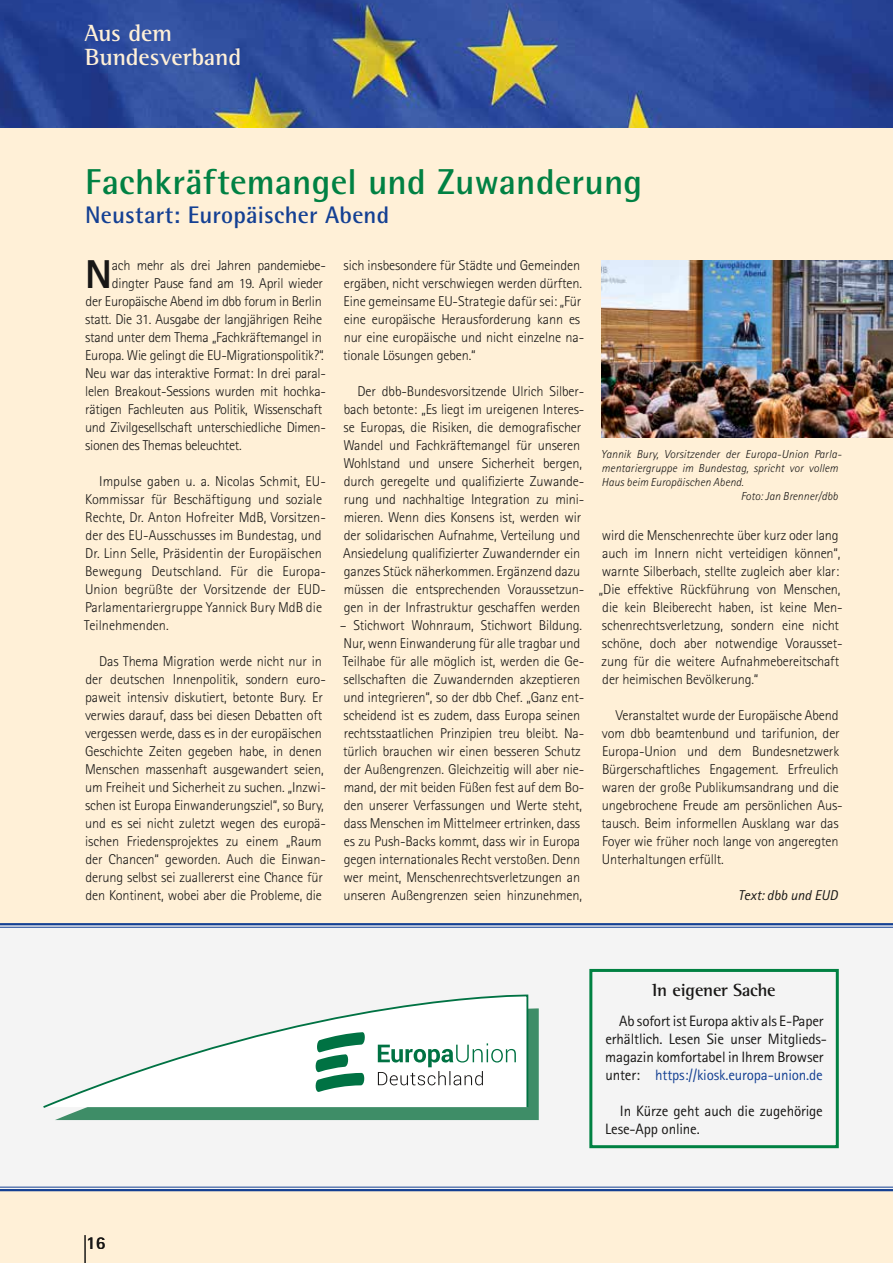
<style>
.page{position:relative;width:893px;height:1263px;background:#fff0d7}
.page>*{position:absolute;margin:0;border:0;box-sizing:border-box;transform-origin:0 0}
.t1{font:800 40.35px "Rotis Sans Serif Std";color:#181716}
.t2{font:700 36px "Rotis Semi Sans Std";letter-spacing:.005em;color:#008143}
.t3{font:700 24px "Rotis Semi Sans Std";letter-spacing:.01em;color:#144093}
.t4{font:700 24px/24px "Rotis Semi Serif Std";letter-spacing:-.005em;color:#fff0d7}
.t5{font:700 18px "Rotis Semi Serif Std";letter-spacing:-.01em;color:#181716}
.t6{font:700 18px "Rotis Sans Serif";color:#181716}
.t7{font:15px/18px "Rotis Sans Serif Std";letter-spacing:-.01em;color:#181716}
.t8{font:300 14.25px/18px "Rotis Sans Serif Std";letter-spacing:-.01em;color:#181716}
.t9{font:italic 14.25px "Rotis Sans Serif Std";color:#181716}
.t10{font:italic 300 11.55px "Rotis Sans Serif Std";letter-spacing:.01em;color:#181716}
.s1{color:#144093}
</style>
<div class="page">
<img style="left:0;top:0;width:893px;height:128px">
<hr style="left:84px;top:1235px;width:2px;height:28px;background:#181716">
<img style="left:602px;top:260px;width:291px;height:177px">
<div style="left:0;top:925px;width:893px;height:266px;background:#f4f4f4"></div>
<div style="left:55px;top:1008px;width:484px;height:112px;background:#3e8d67"></div>
<svg style="left:43px;top:994px;width:486px;height:115px;fill:#fff"></svg>
<svg style="left:316px;top:1032px;width:50px;height:60px"></svg>
<svg style="left:378px;top:1043px;width:138px;height:42px"></svg>
<hr style="left:0;top:923px;width:893px;height:2px;background:#144093">
<hr style="left:0;top:927px;width:893px;height:1px;background:#144093">
<hr style="left:0;top:1189px;width:893px;height:2px;background:#144093">
<hr style="left:0;top:1187px;width:893px;height:1px;background:#144093">
<div style="left:589px;top:969px;width:250px;height:179px;border:3px solid #008142"></div>
<h3 class="t4" style="left:84px;top:21px;width:158px">Aus dem<br>Bundesverband</h3>
<h2 class="t2" style="left:85px;top:160px;width:559px">Fachkräftemangel und Zuwanderung</h2>
<h3 class="t3" style="left:85px;top:200px;width:306px">Neustart: Europäischer Abend</h3>
<h1 class="t1" style="left:85px;top:249px;width:28px">N</h1>
<p class="t8" style="left:112px;top:256px;width:216px">ach mehr als drei Jahren pandemiebe-</p>
<p class="t8" style="left:112px;top:274px;width:213px">dingter Pause fand am 19. April wieder</p>
<p class="t8" style="left:85px;top:292px;width:238px">der Europäische Abend im dbb forum in Berlin</p>
<p class="t8" style="left:85px;top:310px;width:238px">statt. Die 31. Ausgabe der langjährigen Reihe</p>
<p class="t8" style="left:85px;top:328px;width:238px">stand unter dem Thema „Fachkräftemangel in</p>
<p class="t8" style="left:85px;top:346px;width:240px">Europa. Wie gelingt die EU-Migrationspolitik?“.</p>
<p class="t8" style="left:85px;top:364px;width:242px">Neu war das interaktive Format: In drei paral-</p>
<p class="t8" style="left:85px;top:382px;width:242px">lelen Breakout-Sessions wurden mit hochka-</p>
<p class="t8" style="left:85px;top:400px;width:239px">rätigen Fachleuten aus Politik, Wissenschaft</p>
<p class="t8" style="left:85px;top:418px;width:242px">und Zivilgesellschaft unterschiedliche Dimen-</p>
<p class="t8" style="left:85px;top:436px;width:158px">sionen des Themas beleuchtet.</p>
<p class="t8" style="left:84px;top:472px;width:243px;text-indent:15px">Impulse gaben u. a. Nicolas Schmit, EU-Kommissar für Beschäftigung und soziale Rechte, Dr. Anton Hofreiter MdB, Vorsitzen&shy;der des EU-Ausschusses im Bundestag, und Dr. Linn Selle, Präsidentin der Europäischen Bewegung Deutschland. Für die Europa-Union begrüßte der Vorsitzende der EUD-Parlamentariergruppe Yannick Bury MdB die Teilnehmenden.</p>
<p class="t8" style="left:85px;top:652px;width:242px;text-indent:14px">Das Thema Migration werde nicht nur in der deutschen Innenpolitik, sondern euro&shy;paweit intensiv diskutiert, betonte Bury. Er verwies darauf, dass bei diesen Debatten oft vergessen werde, dass es in der europäischen Geschichte Zeiten gegeben habe, in denen Menschen massenhaft ausgewandert seien, um Freiheit und Sicherheit zu suchen. „Inzwi&shy;schen ist Europa Einwanderungsziel“, so Bury, und es sei nicht zuletzt wegen des europä&shy;ischen Friedensprojektes zu einem „Raum der Chancen“ geworden. Auch die Einwan&shy;derung selbst sei zuallererst eine Chance für den Kontinent, wobei aber die Probleme, die</p>
<p class="t8" style="left:343px;top:256px;width:243px">sich insbesondere für Städte und Gemeinden ergäben, nicht verschwiegen werden dürften.<br>Eine gemeinsame EU-Strategie dafür sei: „Für eine europäische Herausforderung kann es nur eine europäische und nicht einzelne na&shy;tionale Lösungen geben.“</p>
<p class="t8" style="left:343px;top:382px;width:243px;text-indent:14px">Der dbb-Bundesvorsitzende Ulrich Silber&shy;bach betonte: „Es liegt im ureigenen Interes&shy;se Europas, die Risiken, die demografischer Wandel und Fachkräftemangel für unseren Wohlstand und unsere Sicherheit bergen, durch geregelte und qualifizierte Zuwande&shy;rung und nachhaltige Integration zu mini&shy;mieren. Wenn dies Konsens ist, werden wir der solidarischen Aufnahme, Verteilung und Ansiedelung qualifizierter Zuwandernder ein ganzes Stück näherkommen. Ergänzend dazu müssen die entsprechenden Voraussetzun&shy;gen in der Infrastruktur geschaffen werden</p>
<p class="t8" style="left:340px;top:616px;width:246px">– Stichwort Wohnraum, Stichwort Bildung.<br>Nur, wenn Einwanderung für alle tragbar und Teilhabe für alle möglich ist, werden die Ge&shy;sellschaften die Zuwandernden akzeptieren und integrieren“, so der dbb Chef. „Ganz ent&shy;scheidend ist es zudem, dass Europa seinen rechtsstaatlichen Prinzipien treu bleibt. Na&shy;türlich brauchen wir einen besseren Schutz der Außengrenzen. Gleichzeitig will aber nie&shy;mand, der mit beiden Füßen fest auf dem Bo&shy;den unserer Verfassungen und Werte steht, dass Menschen im Mittelmeer ertrinken, dass es zu Push-Backs kommt, dass wir in Europa gegen internationales Recht verstoßen. Denn wer meint, Menschenrechtsverletzungen an unseren Außengrenzen seien hinzunehmen,</p>
<p class="t10" style="left:601px;top:447px;width:242px">Yannik Bury, Vorsitzender der Europa-Union Parla-</p>
<p class="t10" style="left:602px;top:461px;width:238px">mentariergruppe im Bundestag, spricht vor vollem</p>
<p class="t10" style="left:601px;top:475px;width:144px">Haus beim Europäischen Abend.</p>
<p class="t10" style="left:741px;top:489px;width:99px">Foto: Jan Brenner/dbb</p>
<p class="t8" style="left:599px;top:526px;width:245px">wird die Menschenrechte über kurz oder lang auch im Innern nicht verteidigen können“, warnte Silberbach, stellte zugleich aber klar: „Die effektive Rückführung von Menschen, die kein Bleiberecht haben, ist keine Men&shy;schenrechtsverletzung, sondern eine nicht schöne, doch aber notwendige Vorausset&shy;zung für die weitere Aufnahmebereitschaft der heimischen Bevölkerung.“</p>
<p class="t8" style="left:602px;top:706px;width:243px;text-indent:14px">Veranstaltet wurde der Europäische Abend vom dbb beamtenbund und tarifunion, der Europa-Union und dem Bundesnetzwerk Bürgerschaftliches Engagement. Erfreulich waren der große Publikumsandrang und die ungebrochene Freude am persönlichen Aus&shy;tausch. Beim informellen Ausklang war das Foyer wie früher noch lange von angeregten Unterhaltungen erfüllt.</p>
<p class="t9" style="left:738px;top:887px;width:101px">Text: dbb und EUD</p>
<p class="t5" style="left:652px;top:979px;width:125px">In eigener Sache</p>
<p class="t7" style="left:605px;top:1012px;width:223px;text-indent:14px">Ab sofort ist Europa aktiv als E-Paper erhältlich. Lesen Sie unser Mitglieds&shy;magazin komfortabel in Ihrem Browser unter: <span class="s1">https://kiosk.europa-union.de</span></p>
<p class="t7" style="left:605px;top:1102px;width:219px;text-indent:15px">In Kürze geht auch die zugehörige<br>Lese-App online.</p>
<p class="t6" style="left:86px;top:1232px;width:21px">16</p>
</div>
